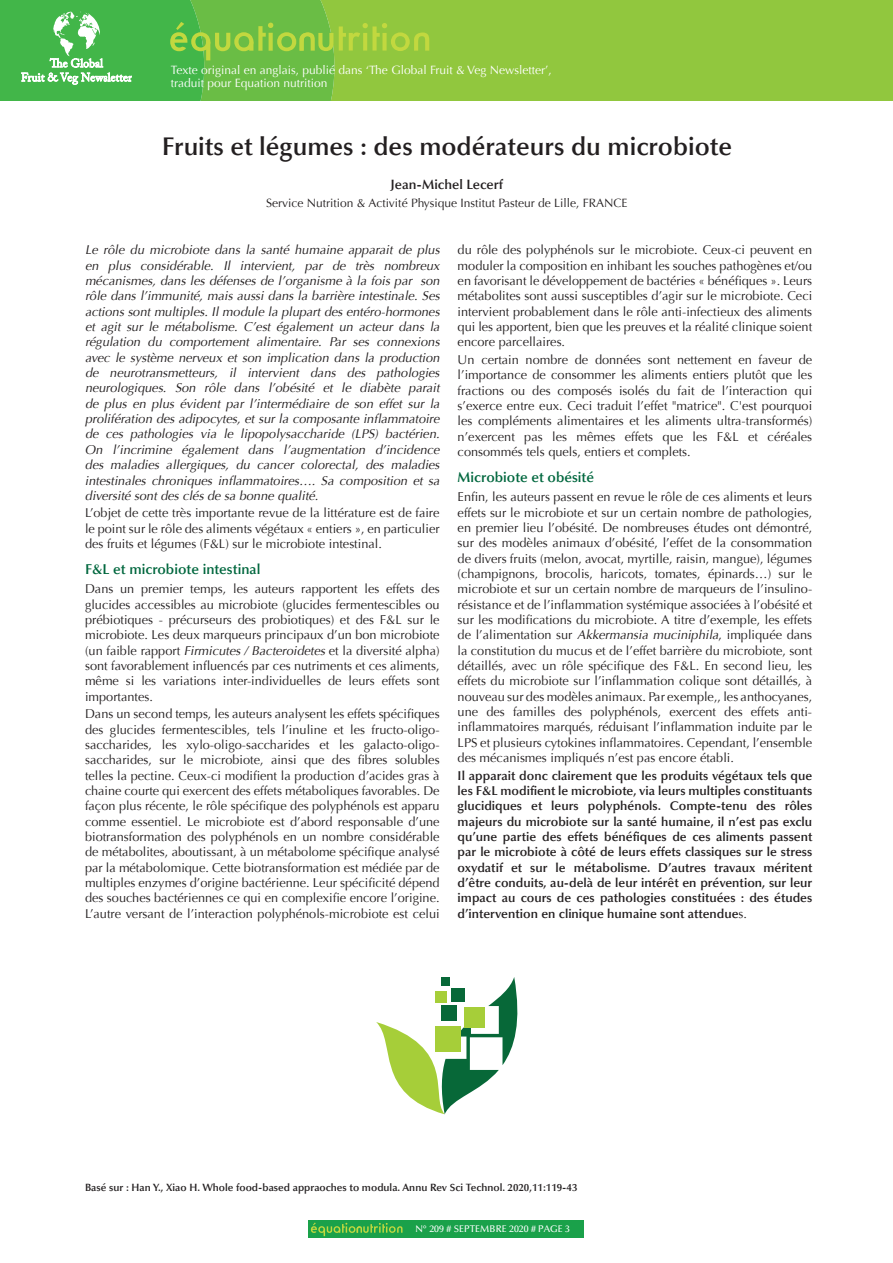
<style>
.page{position:relative;width:893px;height:1263px;background:#fff}
.page>*{position:absolute;margin:0;border:0;box-sizing:border-box;transform-origin:0 0}
.t1{font:600 25.5px "Optima LT Std";color:#231f20}
.t2{font:600 14.25px "Optima LT Std";color:#00673e}
.t3{font:600 13.5px "Optima LT Std";color:#231f20}
.t4{font:12.75px/15.3px "Optima LT Std";color:#231f20;text-align:justify}
.t5{font:italic 12.75px/15.3px "Optima LT Std";color:#231f20;text-align:justify}
.t6{font:600 12.75px/15.3px "Optima LT Std";color:#231f20;text-align:justify}
.t7{font:12px/13.5px "Optima LT Std";color:#fff}
.t8{font:12px "Optima LT Std";color:#231f20}
.t9{font:600 10.5px "Optima LT Std";color:#231f20}
.t10{font:500 9.75px "Optima";letter-spacing:.005em;color:#fff}
.s1{font-style:italic}
.s2{font-weight:400}
</style>
<div class="page">
<div style="left:309px;top:1220px;width:275px;height:18px;background:#1aa14a"></div>
<svg style="left:311px;top:1222px;width:91px;height:14px"></svg>
<div style="left:429px;top:0;width:464px;height:101px;background:#91c73e"></div>
<svg style="left:0;top:0;width:429px;height:101px;background:#6bbf4b"></svg>
<svg style="left:376px;top:977px;width:142px;height:137px"></svg>
<div style="left:464px;top:1007px;width:20px;height:21px;background:#a6ce39"></div>
<div style="left:441px;top:1005px;width:16px;height:16px;background:#076838"></div>
<div style="left:451px;top:988px;width:14px;height:14px;background:#076838"></div>
<div style="left:436px;top:991px;width:11px;height:11px;background:#a6ce39"></div>
<div style="left:441px;top:977px;width:9px;height:9px;background:#076838"></div>
<div style="left:435px;top:1026px;width:26px;height:25px;background:#a6ce39"></div>
<p class="t7" style="left:171px;top:63px;width:382px">Texte original en anglais, publié dans ‘The Global Fruit &amp; Veg Newsletter’, traduit pour Equation nutrition</p>
<h1 class="t1" style="left:162px;top:132px;width:572px">Fruits et légumes : des modérateurs du microbiote</h1>
<p class="t3" style="left:391px;top:176px;width:114px">Jean-Michel Lecerf</p>
<p class="t8" style="left:266px;top:196px;width:363px">Service Nutrition &amp; Activité Physique Institut Pasteur de Lille, FRANCE</p>
<p class="t5" style="left:85px;top:242px;width:359px">Le rôle du microbiote dans la santé humaine apparait de plus en plus considérable. Il intervient, par de très nombreux mécanismes, dans les défenses de l’organisme à la fois par son rôle dans l’immunité, mais aussi dans la barrière intestinale. Ses actions sont multiples. Il module la plupart des entéro-hormones et agit sur le métabolisme. C’est également un acteur dans la régulation du comportement alimentaire. Par ses connexions avec le système nerveux et son implication dans la production de neurotransmetteurs, il intervient dans des pathologies neurologiques. Son rôle dans l’obésité et le diabète parait de plus en plus évident par l’intermédiaire de son effet sur la prolifération des adipocytes, et sur la composante inflammatoire de ces pathologies via le lipopolysaccharide (LPS) bactérien.<br>On l’incrimine également dans l’augmentation d’incidence des maladies allergiques, du cancer colorectal, des maladies intestinales chroniques inflammatoires…. Sa composition et sa diversité sont des clés de sa bonne qualité.</p>
<p class="t4" style="left:85px;top:505px;width:356px">L’objet de cette très importante revue de la littérature est de faire le point sur le rôle des aliments végétaux « entiers », en particulier des fruits et légumes (F&amp;L) sur le microbiote intestinal.</p>
<p class="t2" style="left:85px;top:561px;width:177px">F&amp;L et microbiote intestinal</p>
<p class="t4" style="left:85px;top:581px;width:356px">Dans un premier temps, les auteurs rapportent les effets des glucides accessibles au microbiote (glucides fermentescibles ou prébiotiques - précurseurs des probiotiques) et des F&amp;L sur le microbiote. Les deux marqueurs principaux d’un bon microbiote (un faible rapport <span class="s1">Firmicutes / Bacteroidetes</span> et la diversité alpha) sont favorablement influencés par ces nutriments et ces aliments, même si les variations inter-individuelles de leurs effets sont importantes.</p>
<p class="t4" style="left:85px;top:706px;width:356px">Dans un second temps, les auteurs analysent les effets spécifiques des glucides fermentescibles, tels l’inuline et les fructo-oligo&shy;saccharides, les xylo-oligo-saccharides et les galacto-oligo&shy;saccharides, sur le microbiote, ainsi que des fibres solubles telles la pectine. Ceux-ci modifient la production d’acides gras à chaine courte qui exercent des effets métaboliques favorables. De façon plus récente, le rôle spécifique des polyphénols est apparu comme essentiel. Le microbiote est d’abord responsable d’une biotransformation des polyphénols en un nombre considérable de métabolites, aboutissant, à un métabolome spécifique analysé par la métabolomique. Cette biotransformation est médiée par de multiples enzymes d’origine bactérienne. Leur spécificité dépend des souches bactériennes ce qui en complexifie encore l’origine.<br>L’autre versant de l’interaction polyphénols-microbiote est celui</p>
<p class="t4" style="left:458px;top:242px;width:356px">du rôle des polyphénols sur le microbiote. Ceux-ci peuvent en moduler la composition en inhibant les souches pathogènes et/ou en favorisant le développement de bactéries « bénéfiques ». Leurs métabolites sont aussi susceptibles d’agir sur le microbiote. Ceci intervient probablement dans le rôle anti-infectieux des aliments qui les apportent, bien que les preuves et la réalité clinique soient encore parcellaires.</p>
<p class="t4" style="left:458px;top:352px;width:356px">Un certain nombre de données sont nettement en faveur de l’importance de consommer les aliments entiers plutôt que les fractions ou des composés isolés du fait de l’interaction qui s’exerce entre eux. Ceci traduit l’effet "matrice". C'est pourquoi les compléments alimentaires et les aliments ultra-transformés) n’exercent pas les mêmes effets que les F&amp;L et céréales consommés tels quels, entiers et complets.</p>
<p class="t2" style="left:458px;top:468px;width:138px">Microbiote et obésité</p>
<p class="t4" style="left:458px;top:489px;width:356px">Enfin, les auteurs passent en revue le rôle de ces aliments et leurs effets sur le microbiote et sur un certain nombre de pathologies, en premier lieu l’obésité. De nombreuses études ont démontré, sur des modèles animaux d’obésité, l’effet de la consommation de divers fruits (melon, avocat, myrtille, raisin, mangue), légumes (champignons, brocolis, haricots, tomates, épinards…) sur le microbiote et sur un certain nombre de marqueurs de l’insulino&shy;résistance et de l’inflammation systémique associées à l’obésité et sur les modifications du microbiote. A titre d’exemple, les effets de l’alimentation sur <span class="s1">Akkermansia muciniphila</span>, impliquée dans la constitution du mucus et de l’effet barrière du microbiote, sont détaillés, avec un rôle spécifique des F&amp;L. En second lieu, les effets du microbiote sur l’inflammation colique sont détaillés, à nouveau sur des modèles animaux. Par exemple,, les anthocyanes, une des familles des polyphénols, exercent des effets anti&shy;inflammatoires marqués, réduisant l’inflammation induite par le LPS et plusieurs cytokines inflammatoires. Cependant, l’ensemble des mécanismes impliqués n’est pas encore établi.</p>
<p class="t6" style="left:458px;top:768px;width:356px">Il apparait donc clairement que les produits végétaux tels que les F&amp;L modifient le microbiote, via leurs multiples constituants glucidiques et leurs polyphénols. Compte-tenu des rôles majeurs du microbiote sur la santé humaine, il n’est pas exclu qu’une partie des effets bénéfiques de ces aliments passent par le microbiote à côté de leurs effets classiques sur le stress oxydatif et sur le métabolisme. D’autres travaux méritent d’être conduits, au-delà de leur intérêt en prévention, sur leur impact au cours de ces pathologies constituées : des études d’intervention en clinique humaine sont attendue<span class="s2">s.</span></p>
<p class="t9" style="left:85px;top:1181px;width:494px">Basé sur : Han Y., Xiao H. Whole food-based appraoches to modula. Annu Rev Sci Technol. 2020,11:119-43</p>
<p class="t10" style="left:415px;top:1223px;width:156px">N° 209 # SEPTEMBRE 2020 # PAGE 3</p>
</div>
